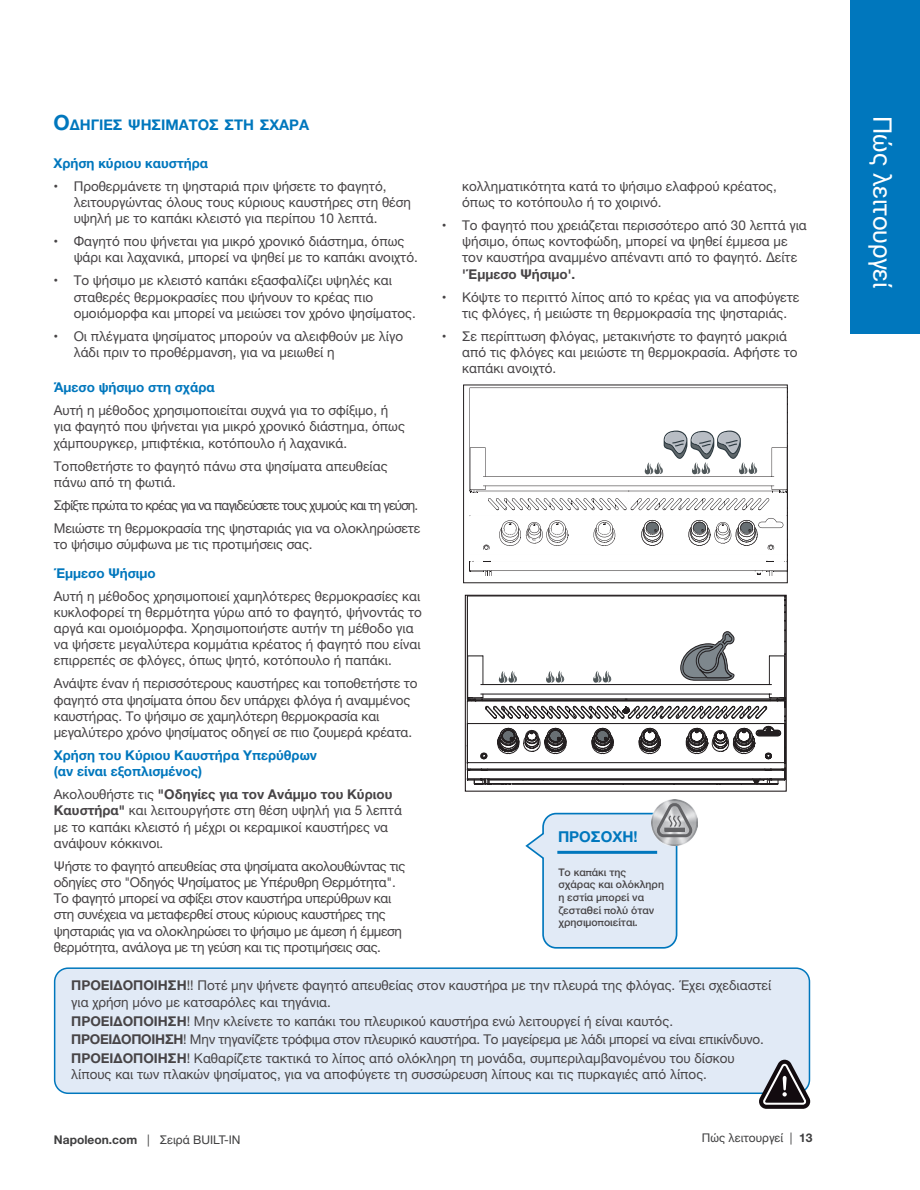
<style>
.page{position:relative;width:920px;height:1190px;background:#fff}
.page>*{position:absolute;margin:0;border:0;box-sizing:border-box;transform-origin:0 0}
.t1{font:25.5px "Helvetica Neue";letter-spacing:-.005em;color:#fff}
.t2{font:700 15px "Helvetica Neue";color:#0077bd}
.t3{font:700 14.7px "Helvetica Neue";color:#0077bd}
.t4{font:13.5px/16.2px "Helvetica Neue";color:#474446}
.t5{font:13.5px/16.2px "Helvetica Neue";letter-spacing:-.025em;color:#474446}
.t6{font:13.5px/23px "Helvetica Neue";letter-spacing:-.06em;color:#474446}
.t7{font:700 13.5px/16.2px "Helvetica Neue";color:#0077bd}
.t8{font:700 13.5px "Helvetica Neue";color:#474446}
.t9{font:12px "Helvetica Neue";color:#3e3e3f}
.t10{font:500 10.5px/12.6px "Helvetica Neue";color:#474446}
.s1{font-size:21px}
.s2{font-weight:700}
</style>
<div class="page">
<svg style="left:469px;top:387px;width:316px;height:189px"></svg>
<svg style="left:467px;top:597px;width:317px;height:186px"></svg>
<div style="left:465px;top:595px;width:321px;height:196px;border:1px solid #110a0c"></div>
<div style="left:850px;top:0;width:70px;height:333px;background:#0077bd"></div>
<div style="left:55px;top:967px;width:754px;height:125px;background:#e1eaf6;border-radius:14px"></div>
<div style="left:54px;top:967px;width:756px;height:126px;border:2px solid #0077bd;border-radius:14px"></div>
<svg style="left:759px;top:1059px;width:51px;height:49px"></svg>
<img style="left:692px;top:807px;width:5px;height:31px">
<svg style="left:652px;top:800px;width:44px;height:44px"></svg>
<svg style="left:525px;top:799px;width:167px;height:150px"></svg>
<div style="left:664px;top:827px;width:20px;height:4px;border:1px solid #636366"></div>
<hr style="left:557px;top:850px;width:100px;height:3px;background:#0077bd">
<p class="t3" style="left:53px;top:113px;width:257px"><span class="s1">Ο</span>δηγίες ψησίματος στη σχάρα</p>
<p class="t7" style="left:53px;top:155px;width:156px">Χρήση κύριου καυστήρα</p>
<p class="t4" style="left:74px;top:178px;width:339px;text-indent:-20px">• Προθερμάνετε τη ψησταριά πριν ψήσετε το φαγητό, λειτουργώντας όλους τους κύριους καυστήρες στη θέση υψηλή με το καπάκι κλειστό για περίπου 10 λεπτά.</p>
<p class="t4" style="left:74px;top:234px;width:346px;text-indent:-20px">• Φαγητό που ψήνεται για μικρό χρονικό διάστημα, όπως ψάρι και λαχανικά, μπορεί να ψηθεί με το καπάκι ανοιχτό.</p>
<p class="t4" style="left:74px;top:273px;width:344px;text-indent:-20px">• Το ψήσιμο με κλειστό καπάκι εξασφαλίζει υψηλές και σταθερές θερμοκρασίες που ψήνουν το κρέας πιο ομοιόμορφα και μπορεί να μειώσει τον χρόνο ψησίματος.</p>
<p class="t4" style="left:74px;top:328px;width:331px;text-indent:-20px">• Οι πλέγματα ψησίματος μπορούν να αλειφθούν με λίγο λάδι πριν το προθέρμανση, για να μειωθεί η</p>
<p class="t7" style="left:54px;top:379px;width:162px">Άμεσο ψήσιμο στη σχάρα</p>
<p class="t4" style="left:54px;top:403px;width:352px">Αυτή η μέθοδος χρησιμοποιείται συχνά για το σφίξιμο, ή για φαγητό που ψήνεται για μικρό χρονικό διάστημα, όπως χάμπουργκερ, μπιφτέκια, κοτόπουλο ή λαχανικά.</p>
<p class="t4" style="left:54px;top:458px;width:335px">Τοποθετήστε το φαγητό πάνω στα ψησίματα απευθείας πάνω από τη φωτιά.</p>
<p class="t6" style="left:54px;top:494px;width:368px">Σφίξτε πρώτα το κρέας για να παγιδεύσετε τους χυμούς και τη γεύση.<br>Μειώστε τη θερμοκρασία της ψησταριάς για να ολοκληρώσετε</p>
<p class="t4" style="left:54px;top:536px;width:260px">το ψήσιμο σύμφωνα με τις προτιμήσεις σας.</p>
<p class="t7" style="left:54px;top:565px;width:103px">Έμμεσο Ψήσιμο</p>
<p class="t4" style="left:54px;top:588px;width:369px">Αυτή η μέθοδος χρησιμοποιεί χαμηλότερες θερμοκρασίες και κυκλοφορεί τη θερμότητα γύρω από το φαγητό, ψήνοντάς το αργά και ομοιόμορφα. Χρησιμοποιήστε αυτήν τη μέθοδο για να ψήσετε μεγαλύτερα κομμάτια κρέατος ή φαγητό που είναι επιρρεπές σε φλόγες, όπως ψητό, κοτόπουλο ή παπάκι.</p>
<p class="t4" style="left:54px;top:676px;width:365px">Ανάψτε έναν ή περισσότερους καυστήρες και τοποθετήστε το φαγητό στα ψησίματα όπου δεν υπάρχει φλόγα ή αναμμένος καυστήρας. Το ψήσιμο σε χαμηλότερη θερμοκρασία και μεγαλύτερο χρόνο ψησίματος οδηγεί σε πιο ζουμερά κρέατα.</p>
<p class="t7" style="left:54px;top:747px;width:265px">Χρήση του Κύριου Καυστήρα Υπερύθρων (αν είναι εξοπλισμένος)</p>
<p class="t4" style="left:54px;top:786px;width:349px">Ακολουθήστε τις <span class="s2">"Οδηγίες για τον Ανάμμο του Κύριου Καυστήρα"</span> και λειτουργήστε στη θέση υψηλή για 5 λεπτά με το καπάκι κλειστό ή μέχρι οι κεραμικοί καυστήρες να ανάψουν κόκκινοι.</p>
<p class="t5" style="left:54px;top:858px;width:353px">Ψήστε το φαγητό απευθείας στα ψησίματα ακολουθώντας τις οδηγίες στο "Οδηγός Ψησίματος με Υπέρυθρη Θερμότητα".<br>Το φαγητό μπορεί να σφίξει στον καυστήρα υπερύθρων και στη συνέχεια να μεταφερθεί στους κύριους καυστήρες της ψησταριάς για να ολοκληρώσει το ψήσιμο με άμεση ή έμμεση θερμότητα, ανάλογα με τη γεύση και τις προτιμήσεις σας.</p>
<p class="t4" style="left:462px;top:178px;width:316px">κολληματικότητα κατά το ψήσιμο ελαφρού κρέατος, όπως το κοτόπουλο ή το χοιρινό.</p>
<p class="t4" style="left:462px;top:218px;width:346px;text-indent:-20px">• Το φαγητό που χρειάζεται περισσότερο από 30 λεπτά για ψήσιμο, όπως κοντοφώδη, μπορεί να ψηθεί έμμεσα με τον καυστήρα αναμμένο απέναντι από το φαγητό. Δείτε</p>
<p class="t8" style="left:462px;top:263px;width:115px">'Έμμεσο Ψήσιμο'.</p>
<p class="t4" style="left:442px;top:289px;width:359px;text-align:center">• Κόψτε το περιττό λίπος από το κρέας για να αποφύγετε τις φλόγες, ή μειώστε τη θερμοκρασία της ψησταριάς.</p>
<p class="t4" style="left:462px;top:328px;width:337px;text-indent:-20px">• Σε περίπτωση φλόγας, μετακινήστε το φαγητό μακριά από τις φλόγες και μειώστε τη θερμοκρασία. Αφήστε το καπάκι ανοιχτό.</p>
<p class="t2" style="left:558px;top:825px;width:81px">ΠΡΟΣΟΧΗ!</p>
<p class="t10" style="left:558px;top:865px;width:107px">Το καπάκι της σχάρας και ολόκληρη η εστία μπορεί να ζεσταθεί πολύ όταν χρησιμοποιείται.</p>
<p class="t4" style="left:71px;top:977px;width:701px"><span class="s2">ΠΡΟΕΙΔΟΠΟΙΗΣΗ</span>!! Ποτέ μην ψήνετε φαγητό απευθείας στον καυστήρα με την πλευρά της φλόγας. Έχει σχεδιαστεί για χρήση μόνο με κατσαρόλες και τηγάνια.</p>
<p class="t4" style="left:71px;top:1011px;width:694px;line-height:18.6px"><span class="s2">ΠΡΟΕΙΔΟΠΟΙΗΣΗ</span>! Μην κλείνετε το καπάκι του πλευρικού καυστήρα ενώ λειτουργεί ή είναι καυτός.<br><span class="s2">ΠΡΟΕΙΔΟΠΟΙΗΣΗ</span>! Μην τηγανίζετε τρόφιμα στον πλευρικό καυστήρα. Το μαγείρεμα με λάδι μπορεί να είναι επικίνδυνο.<br><span class="s2">ΠΡΟΕΙΔΟΠΟΙΗΣΗ</span>! Καθαρίζετε τακτικά το λίπος από ολόκληρη τη μονάδα, συμπεριλαμβανομένου του δίσκου</p>
<p class="t4" style="left:71px;top:1066px;width:637px">λίπους και των πλακών ψησίματος, για να αποφύγετε τη συσσώρευση λίπους και τις πυρκαγιές από λίπος.</p>
<p class="t9" style="left:54px;top:1130px;width:188px"><span class="s2">Napoleon.com</span> | Σειρά BUILT-IN</p>
<p class="t9" style="left:702px;top:1128px;width:112px">Πώς λειτουργεί | <span class="s2">13</span></p>
<h1 class="t1" style="left:900px;top:116px;width:173px;rotate:90deg">Πώς λειτουργεί</h1>
</div>
